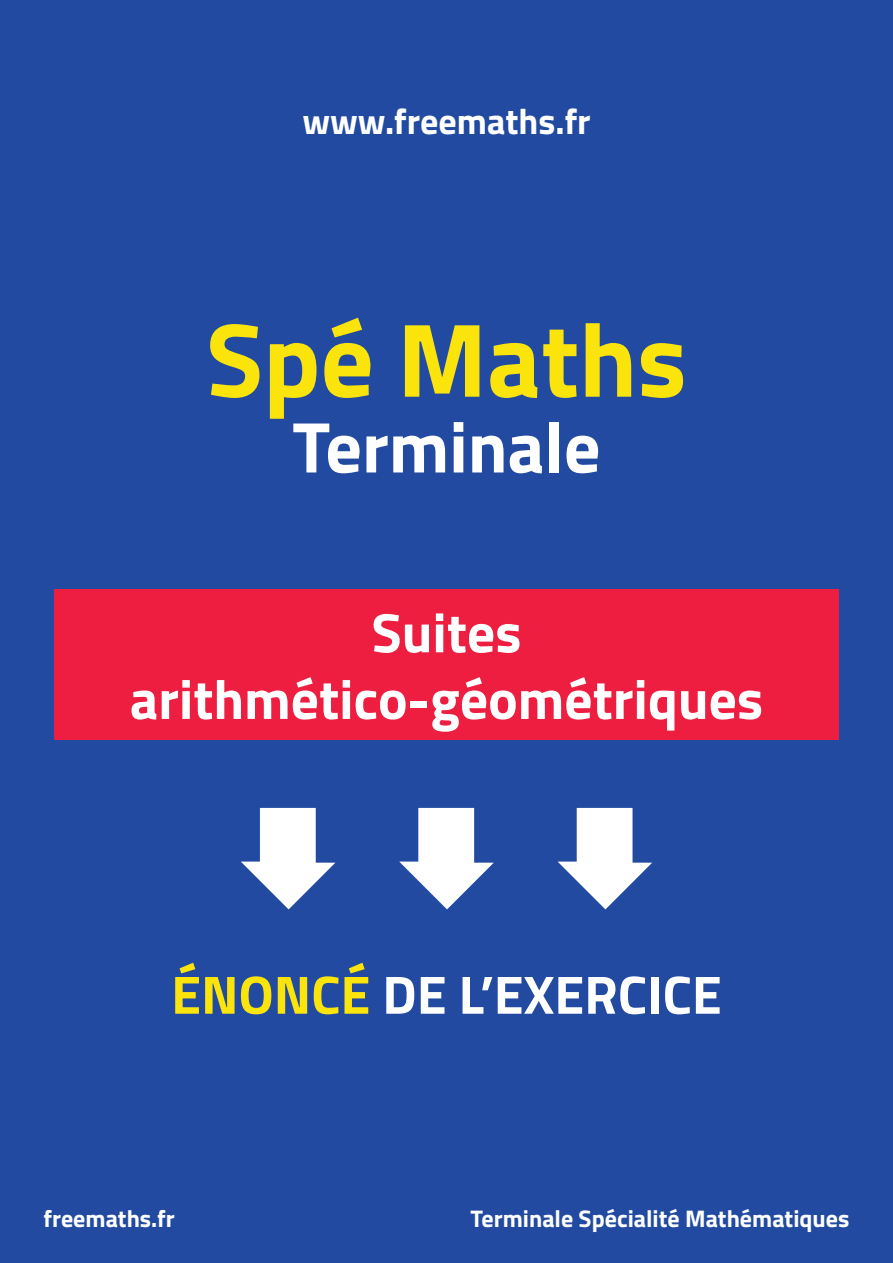
<style>
.page{position:relative;width:893px;height:1263px;background:#214aa0}
.page>*{position:absolute;margin:0;border:0;box-sizing:border-box;transform-origin:0 0}
.t1{font:700 105px "Titillium";color:#fbe30c}
.t2{font:700 72px "Titillium";color:#fff}
.t3{font:700 55.5px "Titillium";color:#fff}
.t4{font:700 54px "Titillium";color:#fff}
.t5{font:700 36px "Titillium";color:#fff}
.t6{font:700 24px "Titillium";color:#fff}
.s1{color:#fbe30c}
</style>
<div class="page">
<svg style="left:241px;top:808px;width:94px;height:101px"></svg>
<svg style="left:399px;top:808px;width:95px;height:101px"></svg>
<svg style="left:558px;top:808px;width:94px;height:101px"></svg>
<div style="left:54px;top:589px;width:785px;height:151px;background:#ed1e40"></div>
<h3 class="t5" style="left:302px;top:94px;width:290px">www.freemaths.fr</h3>
<h1 class="t1" style="left:206px;top:280px;width:482px">Spé Maths</h1>
<h2 class="t2" style="left:292px;top:392px;width:310px">Terminale</h2>
<p class="t3" style="left:372px;top:590px;width:151px">Suites</p>
<p class="t3" style="left:130px;top:657px;width:635px">arithmético-géométriques</p>
<h3 class="t4" style="left:171px;top:953px;width:552px"><span class="s1">ÉNONCÉ</span> DE L’EXERCICE</h3>
<p class="t6" style="left:44px;top:1200px;width:133px">freemaths.fr</p>
<p class="t6" style="left:471px;top:1200px;width:380px">Terminale Spécialité Mathématiques</p>
</div>
